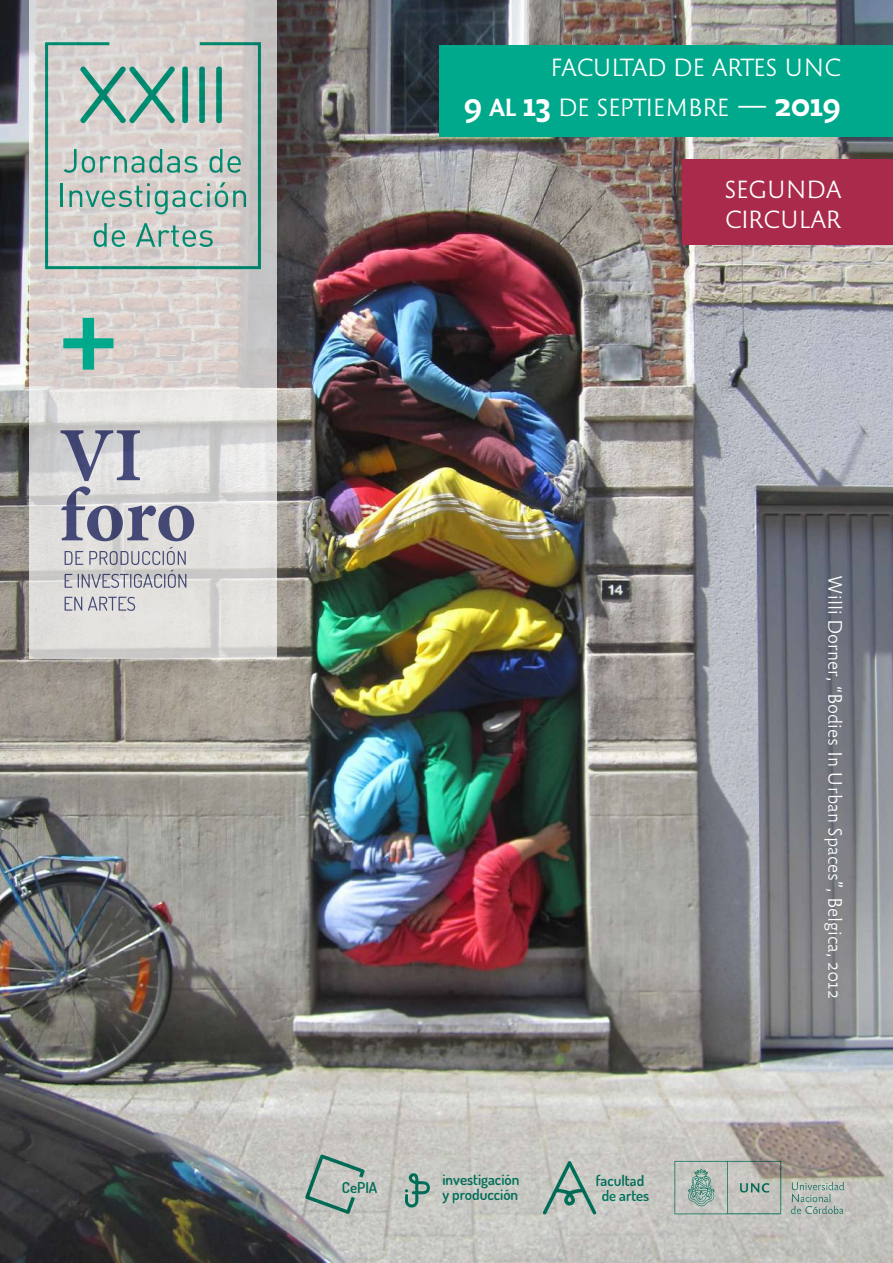
<style>
.page{position:relative;width:893px;height:1263px;background:#fff}
.page>*{position:absolute;margin:0;border:0;box-sizing:border-box;transform-origin:0 0}
.t1{font:92.85px "Reforma 2018 Negra";color:#00a98b}
.t2{font:23.1px/39.6px "Reforma 2018 Blanca";letter-spacing:-.03em;color:#fff;text-align:right}
.t3{font:18px "Reforma 2018 Blanca";color:#fff}
.t4{font:600 15px "Dosis";color:#008c73}
.t5{font:600 14.85px/15px "Dosis";color:#008c73;text-align:center}
.s1{font-family:"Reforma 2018 Negra";font-size:33px}
.s2{font-family:"Reforma 2018 Negra"}
.s3{font-size:33px}
</style>
<div class="page">
<img style="left:0;top:0;width:893px;height:1263px">
<svg style="left:543px;top:1161px;width:53px;height:53px;background:#a0b6ad"></svg>
<svg style="left:405px;top:1173px;width:25px;height:34px"></svg>
<svg style="left:305px;top:1154px;width:60px;height:60px;background:#a8b7af"></svg>
<svg style="left:791px;top:1182px;width:53px;height:32px;background:#aab8b1"></svg>
<svg style="left:674px;top:1161px;width:107px;height:53px;background:#aeb7b0"></svg>
<svg style="left:29px;top:0;width:248px;height:658px;background:#d9d5d2"></svg>
<svg style="left:61px;top:430px;width:133px;height:111px;background:#b4b5c0"></svg>
<svg style="left:65px;top:547px;width:121px;height:41px;background:#bebdc3"></svg>
<svg style="left:65px;top:597px;width:17px;height:14px"></svg>
<svg style="left:88px;top:597px;width:47px;height:14px"></svg>
<div style="left:439px;top:45px;width:454px;height:92px;background:#00a98b"></div>
<svg style="left:45px;top:42px;width:216px;height:227px;background:#b3c3bc"></svg>
<div style="left:682px;top:160px;width:211px;height:85px;background:#aa2a4b"></div>
<h1 class="t1" style="left:61px;top:281px;width:57px">+</h1>
<p class="t2" style="left:464px;top:48px;width:379px">FACULTAD DE ARTES UNC<br><span class="s1">9</span> <span class="s2">AL</span> <span class="s1">13</span> DE SEPTIEMBRE <span class="s3">—</span> <span class="s1">2019</span></p>
<p class="t2" style="left:724px;top:174px;width:119px;line-height:30.6px;text-align:left">SEGUNDA<br>CIRCULAR</p>
<p class="t4" style="left:342px;top:1177px;width:37px">CePIA</p>
<p class="t5" style="left:596px;top:1172px;width:55px">facultad de artes</p>
<p class="t5" style="left:442px;top:1172px;width:79px;text-align:left">investigación y producción</p>
<p class="t3" style="left:845px;top:575px;width:424px;rotate:90deg">Willi Dorner, “Bodies In Urban Spaces”, Belgica, 2012</p>
</div>
